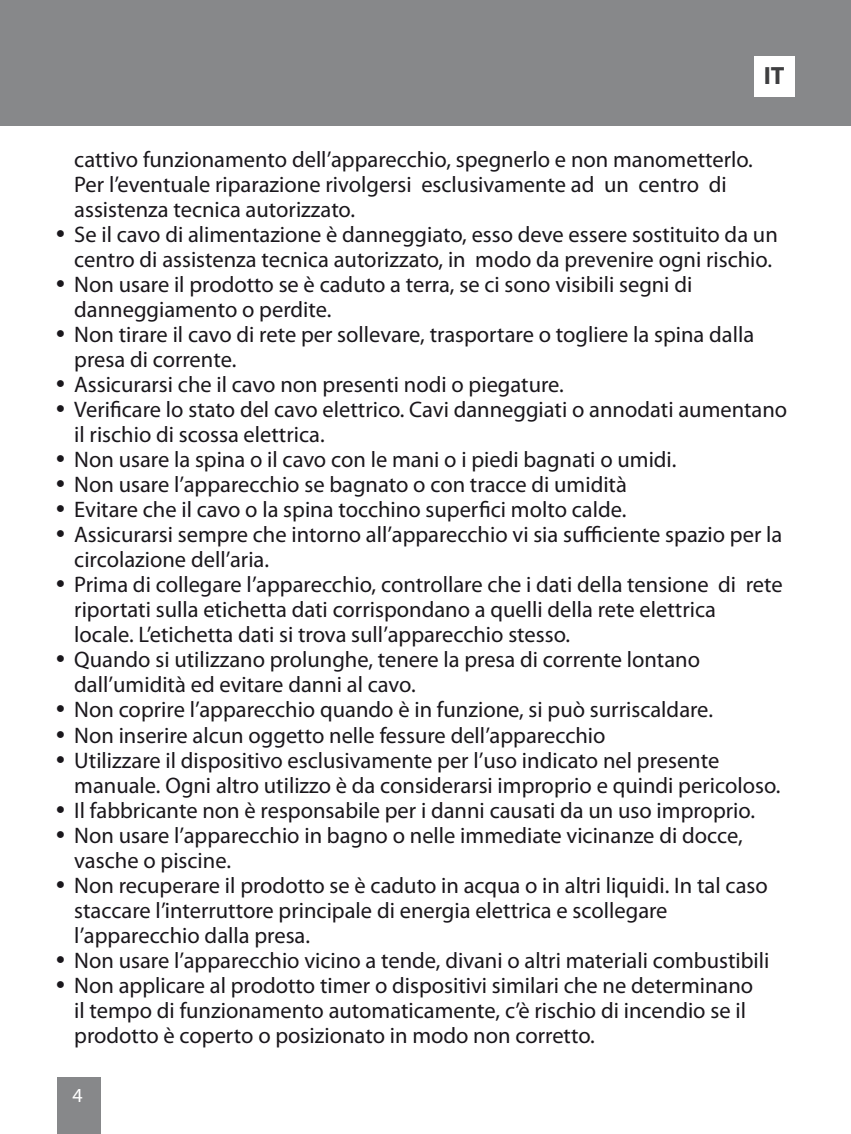
<style>
.page{position:relative;width:851px;height:1134px;background:#fff}
.page>*{position:absolute;margin:0;border:0;box-sizing:border-box;transform-origin:0 0}
.t1{font:700 25px "Myriad Pro";color:#3e3e40}
.t2{font:22.5px/25px "Myriad Pro";color:#1a171c}
.t3{font:20px "Myriad Pro";color:#fff}
.s1{font-family:"Helvetica";font-stretch:condensed}
</style>
<div class="page">
<div style="left:57px;top:1077px;width:43px;height:57px;background:#87888a"></div>
<div style="left:0;top:0;width:850px;height:126px;background:#87888a"></div>
<div style="left:754px;top:57px;width:40px;height:40px;background:#fff"></div>
<p class="t1" style="left:763px;top:60px;width:22px">IT</p>
<p class="t2" style="left:74px;top:147px;width:680px">cattivo funzionamento dell’apparecchio, spegnerlo e non manometterlo.<br>Per l’eventuale riparazione rivolgersi esclusivamente ad un centro di assistenza tecnica autorizzato.</p>
<p class="t2" style="left:57px;top:222px;width:722px;text-align:center"><span class="s1">•</span> Se il cavo di alimentazione è danneggiato, esso deve essere sostituito da un centro di assistenza tecnica autorizzato, in modo da prevenire ogni rischio.</p>
<p class="t2" style="left:74px;top:272px;width:619px;text-indent:-18px"><span class="s1">•</span> Non usare il prodotto se è caduto a terra, se ci sono visibili segni di danneggiamento o perdite.</p>
<p class="t2" style="left:74px;top:322px;width:681px;text-indent:-18px"><span class="s1">•</span> Non tirare il cavo di rete per sollevare, trasportare o togliere la spina dalla presa di corrente.</p>
<p class="t2" style="left:57px;top:372px;width:508px"><span class="s1">•</span> Assicurarsi che il cavo non presenti nodi o piegature.</p>
<p class="t2" style="left:74px;top:397px;width:714px;text-indent:-18px"><span class="s1">•</span> Verificare lo stato del cavo elettrico. Cavi danneggiati o annodati aumentano il rischio di scossa elettrica.</p>
<p class="t2" style="left:57px;top:447px;width:621px"><span class="s1">•</span> Non usare la spina o il cavo con le mani o i piedi bagnati o umidi.</p>
<p class="t2" style="left:57px;top:472px;width:571px"><span class="s1">•</span> Non usare l’apparecchio se bagnato o con tracce di umidità</p>
<p class="t2" style="left:57px;top:497px;width:571px"><span class="s1">•</span> Evitare che il cavo o la spina tocchino superfici molto calde.</p>
<p class="t2" style="left:74px;top:522px;width:709px;text-indent:-18px"><span class="s1">•</span> Assicurarsi sempre che intorno all’apparecchio vi sia sufficiente spazio per la circolazione dell’aria.</p>
<p class="t2" style="left:74px;top:572px;width:710px;text-indent:-18px"><span class="s1">•</span> Prima di collegare l’apparecchio, controllare che i dati della tensione di rete riportati sulla etichetta dati corrispondano a quelli della rete elettrica<br>locale. L’etichetta dati si trova sull’apparecchio stesso.</p>
<p class="t2" style="left:74px;top:647px;width:627px;text-indent:-18px"><span class="s1">•</span> Quando si utilizzano prolunghe, tenere la presa di corrente lontano dall’umidità ed evitare danni al cavo.</p>
<p class="t2" style="left:57px;top:697px;width:657px"><span class="s1">•</span> Non coprire l’apparecchio quando è in funzione, si può surriscaldare.</p>
<p class="t2" style="left:57px;top:722px;width:550px"><span class="s1">•</span> Non inserire alcun oggetto nelle fessure dell’apparecchio</p>
<p class="t2" style="left:74px;top:747px;width:707px;text-indent:-18px"><span class="s1">•</span> Utilizzare il dispositivo esclusivamente per l’uso indicato nel presente manuale. Ogni altro utilizzo è da considerarsi improprio e quindi pericoloso.</p>
<p class="t2" style="left:57px;top:797px;width:699px"><span class="s1">•</span> Il fabbricante non è responsabile per i danni causati da un uso improprio.</p>
<p class="t2" style="left:74px;top:822px;width:670px;text-indent:-18px"><span class="s1">•</span> Non usare l’apparecchio in bagno o nelle immediate vicinanze di docce, vasche o piscine.</p>
<p class="t2" style="left:74px;top:872px;width:695px;text-indent:-18px"><span class="s1">•</span> Non recuperare il prodotto se è caduto in acqua o in altri liquidi. In tal caso staccare l’interruttore principale di energia elettrica e scollegare l’apparecchio dalla presa.</p>
<p class="t2" style="left:57px;top:947px;width:714px"><span class="s1">•</span> Non usare l’apparecchio vicino a tende, divani o altri materiali combustibili</p>
<p class="t2" style="left:74px;top:972px;width:680px;text-indent:-18px"><span class="s1">•</span> Non applicare al prodotto timer o dispositivi similari che ne determinano il tempo di funzionamento automaticamente, c’è rischio di incendio se il prodotto è coperto o posizionato in modo non corretto.</p>
<p class="t3" style="left:72px;top:1083px;width:12px">4</p>
</div>
